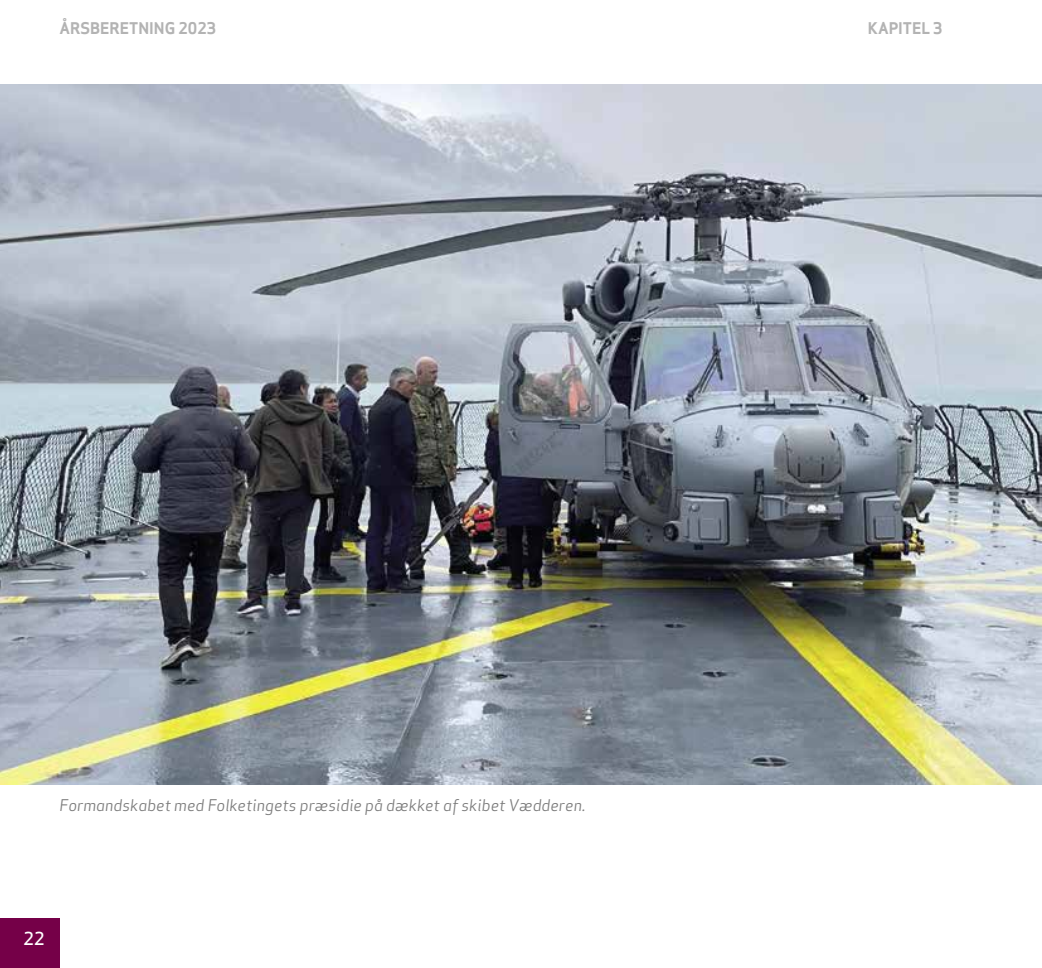
<style>
.page{position:relative;width:1042px;height:968px;background:#fff}
.page>*{position:absolute;margin:0;border:0;box-sizing:border-box;transform-origin:0 0}
.t1{font:500 17.5px "Apex Sans";color:#fff}
.t2{font:italic 15.75px "Apex Sans";color:#7c7c7c}
.t3{font:700 15.75px "Apex Sans";color:#b3b3b3}
</style>
<div class="page">
<div style="left:0;top:918px;width:60px;height:49px;background:#750048"></div>
<img style="left:0;top:84px;width:1042px;height:700px">
<p class="t3" style="left:60px;top:18px;width:158px">ÅRSBERETNING 2023</p>
<p class="t3" style="left:868px;top:18px;width:76px">KAPITEL 3</p>
<p class="t2" style="left:60px;top:792px;width:527px">Formandskabet med Folketingets præsidie på dækket af skibet Vædderen.</p>
<p class="t1" style="left:24px;top:923px;width:22px">22</p>
</div>
